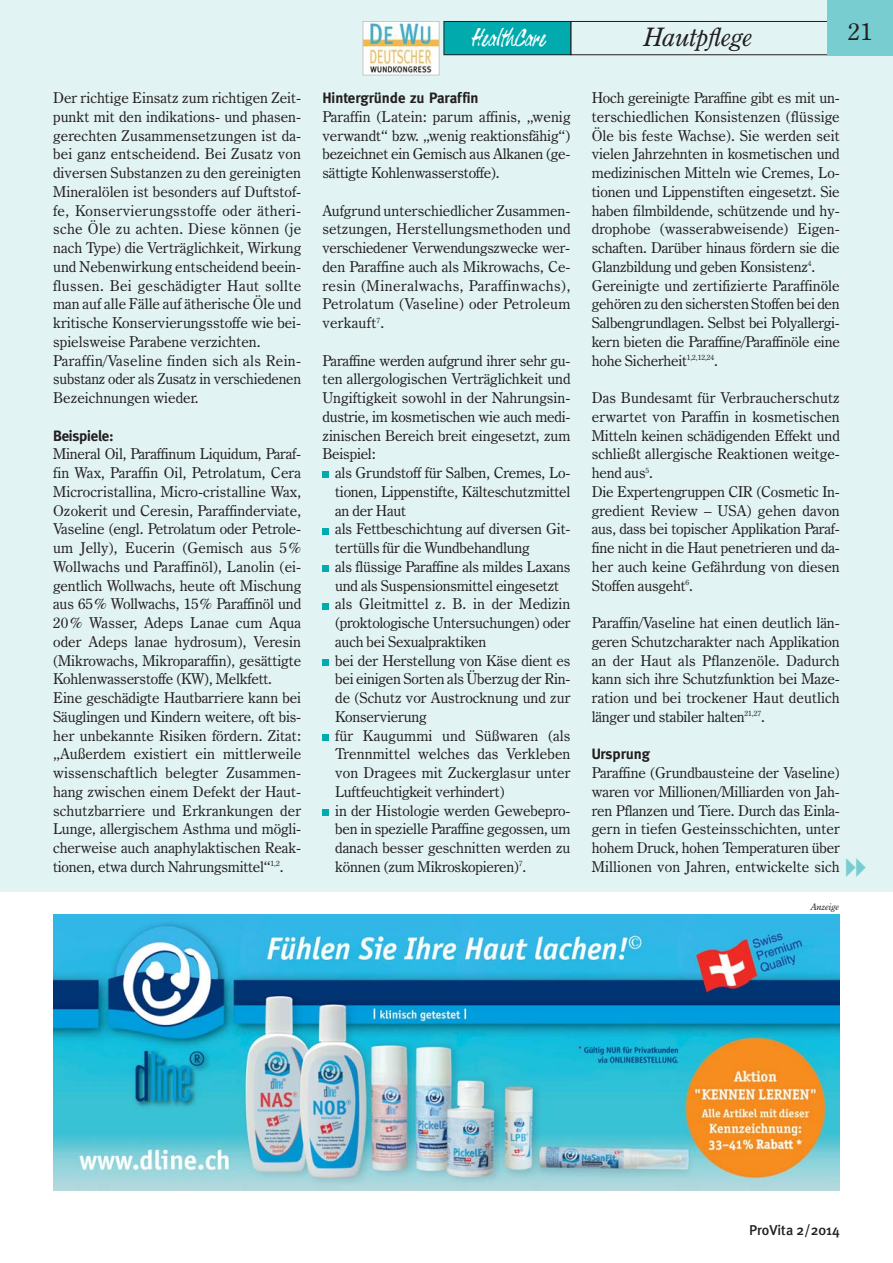
<style>
.page{position:relative;width:893px;height:1263px;background:#e2f3f3}
.page>*{position:absolute;margin:0;border:0;box-sizing:border-box;transform-origin:0 0}
.t1{font:italic 25.5px "Century Oldstyle BT";color:#231f20}
.t2{font:25.5px "Font Box Hand Schriften Tirag";color:#fff}
.t3{font:24px "Century Oldstyle BT";color:#231f20}
.t4{font:15px/18.8px "Century Oldstyle BT";letter-spacing:-.005em;color:#231f20}
.t5{font:700 15px "Meta";color:#231f20}
.t6{font:500 14.25px "Meta Plus";color:#231f20}
.t7{font:italic 9px "Century Oldstyle BT";color:#231f20}
</style>
<div class="page">
<div style="left:0;top:892px;width:893px;height:371px;background:#fff"></div>
<div style="left:570px;top:21px;width:270px;height:34px;border:1px solid #231f20"></div>
<div style="left:828px;top:0;width:65px;height:55px;background:#78cdd0"></div>
<div style="left:444px;top:21px;width:127px;height:34px;background:#00aaad"></div>
<div style="left:444px;top:21px;width:127px;height:34px;border:1px solid #231f20"></div>
<div style="left:322px;top:472px;width:7px;height:6px;background:#00aaad"></div>
<div style="left:322px;top:528px;width:7px;height:6px;background:#00aaad"></div>
<div style="left:322px;top:565px;width:7px;height:7px;background:#00aaad"></div>
<div style="left:322px;top:603px;width:7px;height:6px;background:#00aaad"></div>
<div style="left:322px;top:659px;width:7px;height:7px;background:#00aaad"></div>
<div style="left:322px;top:734px;width:7px;height:7px;background:#00aaad"></div>
<div style="left:322px;top:809px;width:7px;height:7px;background:#00aaad"></div>
<img style="left:53px;top:914px;width:787px;height:277px">
<img style="left:365px;top:23px;width:73px;height:50px">
<div style="left:363px;top:21px;width:77px;height:54px;border:1px solid #c6c8ca"></div>
<p class="t4" style="left:53px;top:90px;width:250px">Der richtige Einsatz zum richtigen Zeit&shy;punkt mit den indikations- und phasen&shy;gerechten Zusammensetzungen ist da&shy;bei ganz entscheidend. Bei Zusatz von diversen Substanzen zu den gereinigten Mineralölen ist besonders auf Duftstof&shy;fe, Konservierungsstoffe oder ätheri&shy;sche Öle zu achten. Diese können (je nach Type) die Verträglichkeit, Wirkung und Nebenwirkung entscheidend beein&shy;flussen. Bei geschädigter Haut sollte man auf alle Fälle auf ätherische Öle und kritische Konservierungsstoffe wie bei&shy;spielsweise Parabene verzichten.<br>Paraffin/Vaseline finden sich als Rein - subs tanz oder als Zusatz in verschiedenen Bezeichnungen wieder.</p>
<p class="t5" style="left:53px;top:428px;width:62px">Beispiele:</p>
<p class="t4" style="left:53px;top:446px;width:250px">Mineral Oil, Paraffinum Liquidum, Paraf&shy;fin Wax, Paraffin Oil, Petrolatum, Cera Microcristallina, Micro-cristalline Wax, Ozokerit und Ceresin, Paraffinderviate, Vaseline (engl. Petrolatum oder Petrole&shy;um Jelly), Eucerin (Gemisch aus 5 % Wollwachs und Paraffinöl), Lanolin (ei&shy;gentlich Wollwachs, heute oft Mischung aus 65 % Wollwachs, 15 % Paraffinöl und 20 % Wasser, Adeps Lanae cum Aqua oder Adeps lanae hydrosum), Veresin (Mikrowachs, Mikroparaffin), gesättigte Kohlenwasserstoffe (KW), Melkfett.<br>Eine geschädigte Hautbarriere kann bei Säuglingen und Kindern weitere, oft bis&shy;her unbekannte Risiken fördern. Zitat: „Außerdem existiert ein mittlerweile wissenschaftlich belegter Zusammen&shy;hang zwischen einem Defekt der Haut&shy;schutzbarriere und Erkrankungen der Lunge, allergischem Asthma und mögli&shy;cherweise auch anaphylaktischen Reak&shy;tionen, etwa durch Nahrungsmittel“<sup>1,2</sup>.</p>
<h1 class="t2" style="left:469px;top:28px;width:77px">HealthCare</h1>
<p class="t5" style="left:322px;top:91px;width:158px">Hintergründe zu Paraffin</p>
<p class="t4" style="left:322px;top:108px;width:250px;text-align:justify">Paraffin (Latein: parum affinis, „wenig verwandt“ bzw. „wenig reaktionsfähig“) bezeichnet ein Gemisch aus Alkanen (ge&shy;sättigte Kohlenwasserstoffe).</p>
<p class="t4" style="left:322px;top:202px;width:250px;text-align:justify">Aufgrund unterschiedlicher Zusammen&shy;setzungen, Herstellungsmethoden und verschiedener Verwendungszwecke wer&shy;den Paraffine auch als Mikrowachs, Ce - re sin (Mineralwachs, Paraffinwachs), Petrolatum (Vaseline) oder Petroleum verkauft<sup>7</sup>.</p>
<p class="t4" style="left:322px;top:352px;width:250px;text-align:justify">Paraffine werden aufgrund ihrer sehr gu - ten allergologischen Verträglichkeit und Ungiftigkeit sowohl in der Nahrungsin - dus trie, im kosmetischen wie auch medi&shy;zinischen Bereich breit eingesetzt, zum Beispiel:</p>
<p class="t4" style="left:335px;top:465px;width:237px">als Grundstoff für Salben, Cremes, Lo&shy;tionen, Lippenstifte, Kälteschutzmittel an der Haut<br>als Fettbeschichtung auf diversen Git&shy;tertülls für die Wundbehandlung<br>als flüssige Paraffine als mildes Laxans und als Suspensionsmittel eingesetzt als Gleitmittel z. B. in der Medizin (proktologische Untersuchungen) oder auch bei Sexualpraktiken<br>bei der Herstellung von Käse dient es bei einigen Sorten als Überzug der Rin&shy;de (Schutz vor Austrocknung und zur Konservierung<br>für Kaugummi und Süßwaren (als Trennmittel welches das Verkleben von Dragees mit Zuckerglasur unter Luftfeuchtigkeit verhindert)<br>in der Histologie werden Gewebepro&shy;ben in spezielle Paraffine gegossen, um danach besser geschnitten werden zu können (zum Mikroskopieren)<sup>7</sup>.</p>
<h1 class="t1" style="left:644px;top:25px;width:110px">Hautpflege</h1>
<h2 class="t3" style="left:848px;top:23px;width:26px">21</h2>
<p class="t4" style="left:592px;top:90px;width:250px">Hoch gereinigte Paraffine gibt es mit un&shy;terschiedlichen Konsistenzen (flüssige Öle bis feste Wachse). Sie werden seit vielen Jahrzehnten in kosmetischen und medizinischen Mitteln wie Cremes, Lo&shy;tionen und Lippenstiften eingesetzt. Sie haben filmbildende, schützende und hy&shy;drophobe (wasserabweisende) Eigen&shy;schaften. Darüber hinaus fördern sie die Glanzbildung und geben Konsistenz<sup>4</sup>.<br>Gereinigte und zertifizierte Paraffinöle gehören zu den sichersten Stoffen bei den Salbengrundlagen. Selbst bei Polyallergi&shy;kern bieten die Paraffine/Paraffinöle eine hohe Sicherheit<sup>1,2,12,24</sup>.</p>
<p class="t4" style="left:592px;top:390px;width:250px">Das Bundesamt für Verbraucherschutz erwartet von Paraffin in kosmetischen Mitteln keinen schädigenden Effekt und schließt allergische Reaktionen weitge&shy;hend aus<sup>5</sup>.<br>Die Expertengruppen CIR (Cosmetic In&shy;gredient Review – USA) gehen davon aus, dass bei topischer Applikation Paraf&shy;fine nicht in die Haut penetrieren und da&shy;her auch keine Gefährdung von diesen Stoffen ausgeht<sup>6</sup>.</p>
<p class="t4" style="left:592px;top:615px;width:250px;text-align:justify">Paraffin/Vaseline hat einen deutlich län&shy;geren Schutzcharakter nach Applikation an der Haut als Pflanzenöle. Dadurch kann sich ihre Schutzfunktion bei Maze&shy;ration und bei trockener Haut deutlich länger und stabiler halten<sup>21,27</sup>.</p>
<p class="t5" style="left:592px;top:747px;width:60px">Ursprung</p>
<p class="t4" style="left:592px;top:765px;width:250px;text-align:justify">Paraffine (Grundbausteine der Vaseline) waren vor Millionen/Milliarden von Jah&shy;ren Pflanzen und Tiere. Durch das Einla&shy;gern in tiefen Gesteinsschichten, unter hohem Druck, hohen Temperaturen über Millionen von Jahren, entwickelte sich</p>
<p class="t7" style="left:811px;top:903px;width:30px">Anzeige</p>
<p class="t6" style="left:749px;top:1225px;width:92px">ProVita 2/2014</p>
</div>
